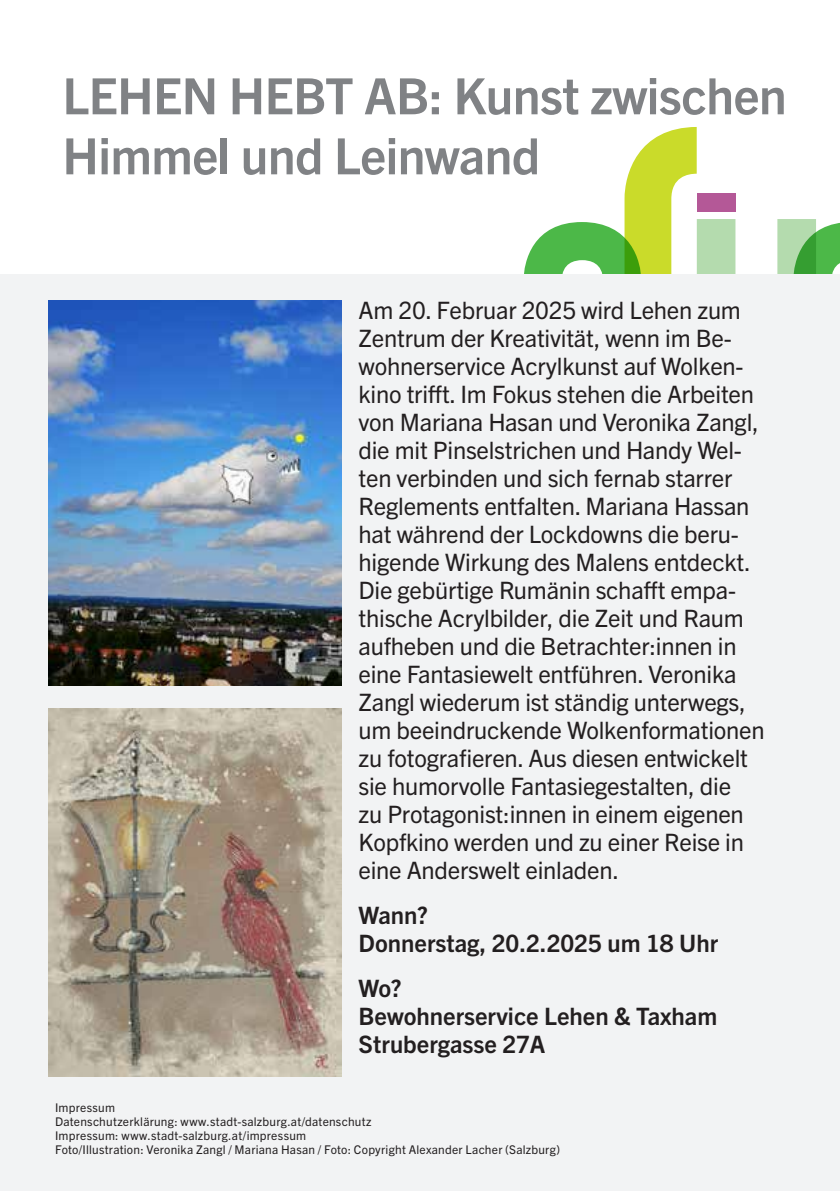
<style>
.page{position:relative;width:840px;height:1191px;background:#fff}
.page>*{position:absolute;margin:0;border:0;box-sizing:border-box;transform-origin:0 0}
.t1{font:700 50px/60px "Trade Gothic Next LT Pro";letter-spacing:-.01em;color:#808285}
.t2{font:24px/28px "Trade Gothic Next LT Pro";letter-spacing:-.01em;color:#231f20}
.t3{font:700 24px/28px "Trade Gothic Next LT Pro";color:#231f20}
.t4{font:12px/14px "Trade Gothic Next LT Pro";letter-spacing:.02em;color:#231f20}
</style>
<div class="page">
<svg style="left:523px;top:127px;width:316px;height:148px"></svg>
<div style="left:0;top:275px;width:839px;height:916px;background:#f2f3f4"></div>
<img style="left:48px;top:708px;width:293px;height:368px">
<img style="left:48px;top:300px;width:293px;height:385px">
<h1 class="t1" style="left:62px;top:63px;width:725px">LEHEN HEBT AB: Kunst zwischen<br>Himmel und Leinwand</h1>
<p class="t2" style="left:358px;top:295px;width:407px">Am 20. Februar 2025 wird Lehen zum Zentrum der Kreativität, wenn im Be&shy;wohnerservice Acrylkunst auf Wolken&shy;kino trifft. Im Fokus stehen die Arbeiten von Mariana Hasan und Veronika Zangl, die mit Pinselstrichen und Handy Wel&shy;ten verbinden und sich fernab starrer Reglements entfalten. Mariana Hassan hat während der Lockdowns die beru&shy;higende Wirkung des Malens entdeckt.<br>Die gebürtige Rumänin schafft empa&shy;thische Acrylbilder, die Zeit und Raum aufheben und die Betrachter:innen in eine Fantasiewelt entführen. Veronika Zangl wiederum ist ständig unterwegs, um beeindruckende Wolkenformationen zu fotografieren. Aus diesen entwickelt sie humorvolle Fantasiegestalten, die<br>zu Protagonist:innen in einem eigenen Kopfkino werden und zu einer Reise in eine Anderswelt einladen.</p>
<p class="t3" style="left:358px;top:900px;width:361px">Wann?<br>Donnerstag, 20.2.2025 um 18 Uhr</p>
<p class="t3" style="left:358px;top:973px;width:360px">Wo?<br>Bewohnerservice Lehen &amp; Taxham<br>Strubergasse 27A</p>
<p class="t4" style="left:55px;top:1100px;width:506px">Impressum<br>Datenschutzerklärung: www.stadt-salzburg.at/datenschutz<br>Impressum: www.stadt-salzburg.at/impressum<br>Foto/Illustration: Veronika Zangl / Mariana Hasan / Foto: Copyright Alexander Lacher (Salzburg)</p>
</div>
